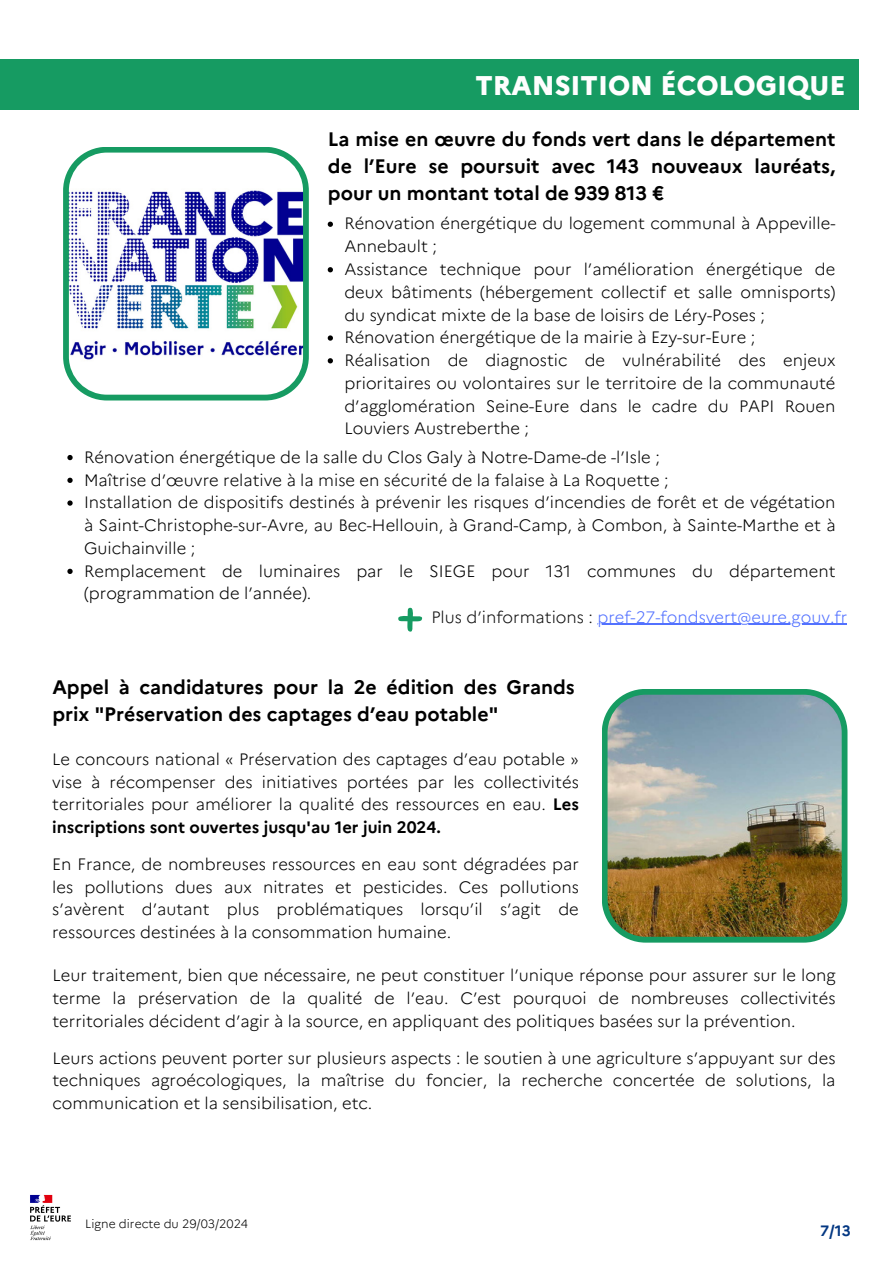
<style>
.page{position:relative;width:894px;height:1264px;background:#fff}
.page>*{position:absolute;margin:0;border:0;box-sizing:border-box;transform-origin:0 0}
.t1{font:800 27px "Marianne";color:#fefefe}
.t2{font:700 19.5px/27px "Marianne";color:#000;text-align:justify}
.t3{font:300 16.5px/22.8px "Marianne";color:#000;text-align:justify}
.t4{font:300 16.5px "Marianne";color:#5271ff}
.t5{font:700 15px "Marianne";color:#033782}
.t6{font:300 12px "Marianne";color:#000}
.s1{color:#0f0f0f}
.s2{font-weight:700}
</style>
<div class="page">
<img style="left:30px;top:1194px;width:41px;height:47px">
<svg style="left:63px;top:147px;width:246px;height:253px"></svg>
<svg style="left:327px;top:222px;width:6px;height:5px"></svg>
<svg style="left:327px;top:267px;width:6px;height:5px"></svg>
<svg style="left:327px;top:335px;width:6px;height:6px"></svg>
<svg style="left:327px;top:358px;width:6px;height:5px"></svg>
<svg style="left:67px;top:455px;width:6px;height:5px"></svg>
<svg style="left:67px;top:477px;width:6px;height:6px"></svg>
<svg style="left:67px;top:500px;width:6px;height:5px"></svg>
<svg style="left:67px;top:568px;width:6px;height:6px"></svg>
<hr style="left:597px;top:623px;width:250px;height:2px;background:#5271ff">
<svg style="left:398px;top:607px;width:24px;height:24px"></svg>
<div style="left:0;top:59px;width:858px;height:51px;background:#169b62"></div>
<img style="left:602px;top:689px;width:245px;height:253px">
<h1 class="t1" style="left:475px;top:64px;width:371px">TRANSITION ÉCOLOGIQUE</h1>
<p class="t2" style="left:328px;top:125px;width:509px">La mise en œuvre du fonds vert dans le département de l’Eure se poursuit avec 143 nouveaux lauréats, pour un montant total de 939 813 €</p>
<p class="t3" style="left:344px;top:212px;width:492px;text-align:left">Rénovation énergétique du logement communal à Appeville-Annebault ;<br>Assistance technique pour l’amélioration énergétique de deux bâtiments (hébergement collectif et salle omnisports) du syndicat mixte de la base de loisirs de Léry-Poses ; Rénovation énergétique de la mairie à Ezy-sur-Eure ; Réalisation de diagnostic de vulnérabilité des enjeux prioritaires ou volontaires sur le territoire de la communauté d’agglomération Seine-Eure dans le cadre du PAPI Rouen Louviers Austreberthe ;</p>
<p class="t3" style="left:84px;top:445px;width:752px;text-align:left">Rénovation énergétique de la salle du Clos Galy à Notre-Dame-de -l’Isle ;<br>Maîtrise d’œuvre relative à la mise en sécurité de la falaise à La Roquette ;<br>Installation de dispositifs destinés à prévenir les risques d’incendies de forêt et de végétation à Saint-Christophe-sur-Avre, au Bec-Hellouin, à Grand-Camp, à Combon, à Sainte-Marthe et à Guichainville ;<br>Remplacement de luminaires par le SIEGE pour 131 communes du département (programmation de l’année).</p>
<p class="t4" style="left:431px;top:606px;width:417px"><span class="s1">Plus d’informations :</span> pref-27-fondsvert@eure.gouv.fr</p>
<p class="t2" style="left:52px;top:673px;width:524px">Appel à candidatures pour la 2e édition des Grands prix "Préservation des captages d’eau potable"</p>
<p class="t3" style="left:52px;top:747px;width:528px">Le concours national « Préservation des captages d’eau potable » vise à récompenser des initiatives portées par les collectivités territoriales pour améliorer la qualité des ressources en eau. <span class="s2">Les inscriptions sont ouvertes jusqu'au 1er juin 2024.</span></p>
<p class="t3" style="left:52px;top:852px;width:528px">En France, de nombreuses ressources en eau sont dégradées par les pollutions dues aux nitrates et pesticides. Ces pollutions s’avèrent d’autant plus problématiques lorsqu’il s’agit de ressources destinées à la consommation humaine.</p>
<p class="t3" style="left:52px;top:963px;width:784px">Leur traitement, bien que nécessaire, ne peut constituer l’unique réponse pour assurer sur le long terme la préservation de la qualité de l’eau. C’est pourquoi de nombreuses collectivités territoriales décident d’agir à la source, en appliquant des politiques basées sur la prévention.</p>
<p class="t3" style="left:52px;top:1046px;width:784px">Leurs actions peuvent porter sur plusieurs aspects : le soutien à une agriculture s’appuyant sur des techniques agroécologiques, la maîtrise du foncier, la recherche concertée de solutions, la communication et la sensibilisation, etc.</p>
<p class="t6" style="left:85px;top:1216px;width:164px">Ligne directe du 29/03/2024</p>
<p class="t5" style="left:820px;top:1220px;width:32px">7/13</p>
</div>
